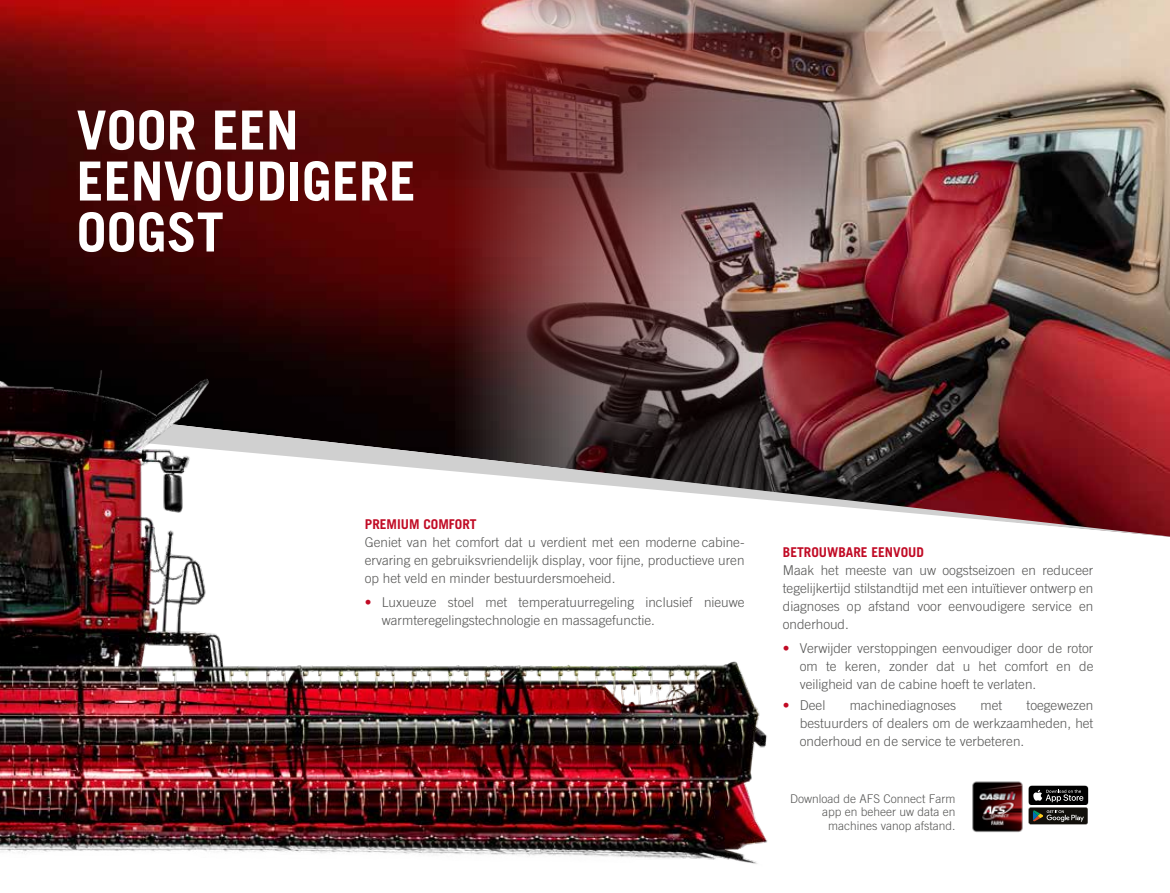
<style>
.page{position:relative;width:1170px;height:893px;background:#fff}
.page>*{position:absolute;margin:0;border:0;box-sizing:border-box;transform-origin:0 0}
.t1{font:700 54px/51px "Trade Gothic LT Pro";color:#fff}
.t2{font:300 13.5px/18px "Trade Gothic LT Pro";color:#575756;text-align:justify}
.t3{font:700 13.5px "Trade Gothic LT Pro";color:#c10b25}
.t4{font:300 12px/13.5px "Trade Gothic LT Pro";color:#575756;text-align:right}
.s1{font-family:"Trade Gothic LT Std";font-weight:700;color:#c10b25}
</style>
<div class="page">
<img style="left:0;top:0;width:455px;height:259px">
<img style="left:455px;top:0;width:714px;height:405px">
<svg style="left:884px;top:405px;width:285px;height:132px;background:#763336"></svg>
<img style="left:972px;top:781px;width:51px;height:52px">
<svg style="left:1029px;top:824px;width:58px;height:1px"></svg>
<svg style="left:1028px;top:785px;width:60px;height:39px;background:#40403d"></svg>
<img style="left:0;top:259px;width:884px;height:605px">
<h1 class="t1" style="left:77px;top:104px;width:341px">VOOR EEN<br>EENVOUDIGERE<br>OOGST</h1>
<p class="t3" style="left:365px;top:515px;width:113px">PREMIUM COMFORT</p>
<p class="t2" style="left:365px;top:533px;width:381px">Geniet van het comfort dat u verdient met een moderne cabine&shy;ervaring en gebruiksvriendelijk display, voor fijne, productieve uren op het veld en minder bestuurdersmoeheid.</p>
<p class="t2" style="left:382px;top:593px;width:364px;text-indent:-17px"><span class="s1">•</span> Luxueuze stoel met temperatuurregeling inclusief nieuwe warmteregelingstechnologie en massagefunctie.</p>
<p class="t3" style="left:782px;top:544px;width:143px">BETROUWBARE EENVOUD</p>
<p class="t2" style="left:782px;top:561px;width:312px">Maak het meeste van uw oogstseizoen en reduceer tegelijkertijd stilstandtijd met een intuïtiever ontwerp en diagnoses op afstand voor eenvoudigere service en onderhoud.</p>
<p class="t2" style="left:799px;top:639px;width:295px;text-indent:-17px"><span class="s1">•</span> Verwijder verstoppingen eenvoudiger door de rotor om te keren, zonder dat u het comfort en de veiligheid van de cabine hoeft te verlaten.</p>
<p class="t2" style="left:782px;top:696px;width:44px"><span class="s1">•</span> Deel</p>
<p class="t2" style="left:849px;top:696px;width:108px">machinediagnoses</p>
<p class="t2" style="left:980px;top:696px;width:23px">met</p>
<p class="t2" style="left:799px;top:696px;width:295px;text-indent:227px">toegewezen bestuurders of dealers om de werkzaamheden, het onderhoud en de service te verbeteren.</p>
<p class="t4" style="left:790px;top:791px;width:167px">Download de AFS Connect Farm app en beheer uw data en machines vanop afstand.</p>
</div>
